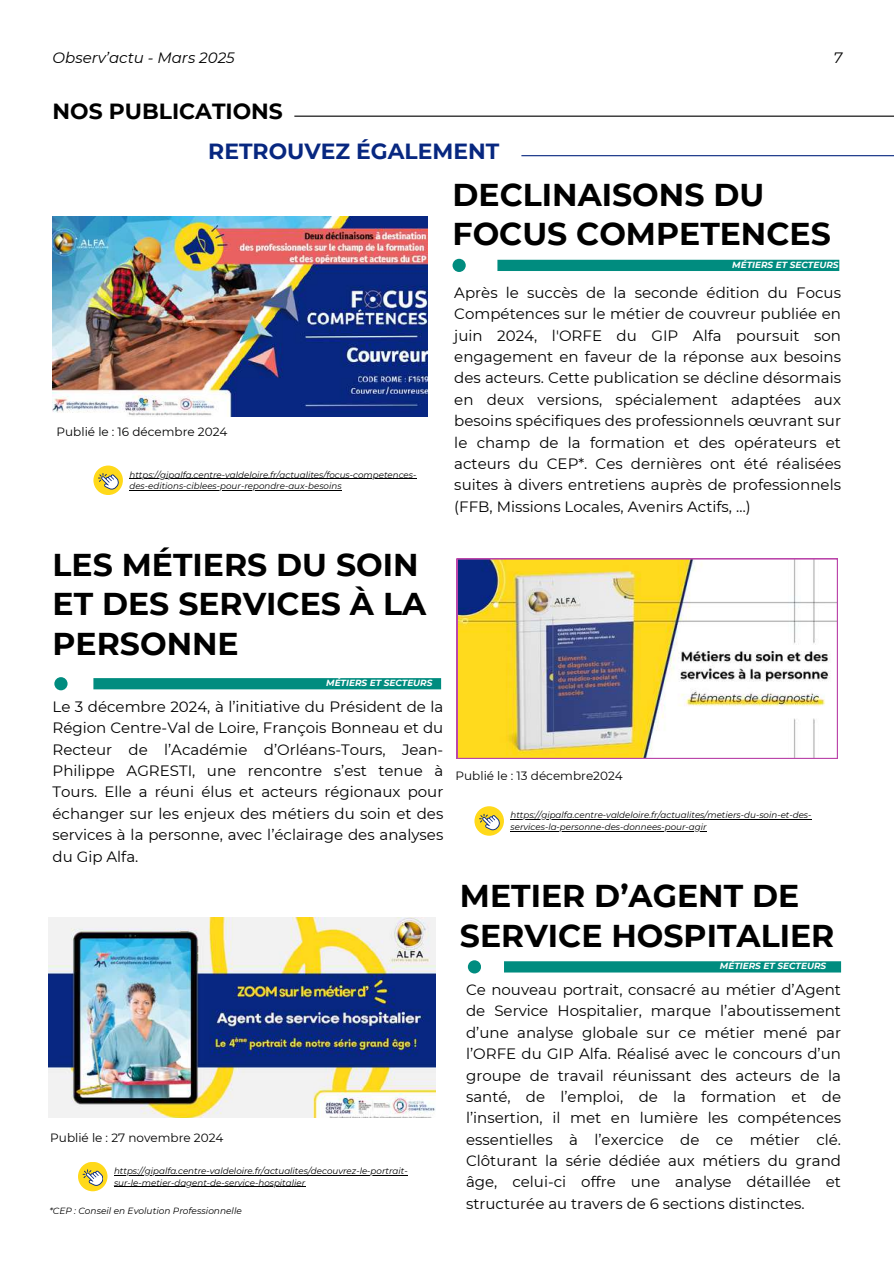
<style>
.page{position:relative;width:894px;height:1264px;background:#fff}
.page>*{position:absolute;margin:0;border:0;box-sizing:border-box;transform-origin:0 0}
.t1{font:700 31.5px/39.3px "Montserrat";color:#000}
.t2{font:700 21.9px "Montserrat";color:#072780}
.t3{font:700 21.9px "Montserrat";color:#000}
.t4{font:15px/21.3px "Montserrat";color:#000;text-align:justify}
.t5{font:italic 15px "Montserrat";color:#000}
.t6{font:12px "Montserrat";color:#000}
.t7{font:italic 9px "Montserrat";color:#000}
.t8{font:italic 700 8.85px "Montserrat";color:#fff}
.t9{font:italic 8.7px/11.6px "Montserrat";color:#000}
</style>
<div class="page">
<img style="left:53px;top:216px;width:374px;height:200px">
<img style="left:48px;top:917px;width:387px;height:200px">
<div style="left:504px;top:961px;width:336px;height:11px;background:#008c7f"></div>
<div style="left:467px;top:960px;width:14px;height:13px;background:#008c7f;border-radius:50%"></div>
<svg style="left:93px;top:465px;width:30px;height:30px"></svg>
<svg style="left:98px;top:473px;width:20px;height:16px"></svg>
<div style="left:78px;top:1161px;width:29px;height:30px;background:#ffd91a;border-radius:50%"></div>
<svg style="left:83px;top:1169px;width:20px;height:16px"></svg>
<hr style="left:294px;top:116px;width:599px;height:1px;background:#000">
<hr style="left:521px;top:155px;width:372px;height:1px;background:#072780">
<hr style="left:129px;top:478px;width:287px;height:1px;background:#000">
<hr style="left:129px;top:490px;width:212px;height:1px;background:#000">
<hr style="left:114px;top:1174px;width:293px;height:1px;background:#000">
<hr style="left:114px;top:1186px;width:191px;height:1px;background:#000">
<div style="left:497px;top:260px;width:342px;height:11px;background:#008c7f"></div>
<div style="left:452px;top:259px;width:13px;height:13px;background:#008c7f;border-radius:50%"></div>
<img style="left:456px;top:558px;width:381px;height:200px">
<div style="left:93px;top:678px;width:348px;height:11px;background:#008c7f"></div>
<div style="left:54px;top:677px;width:14px;height:13px;background:#008c7f;border-radius:50%"></div>
<div style="left:474px;top:806px;width:30px;height:29px;background:#ffd91a;border-radius:50%"></div>
<svg style="left:479px;top:813px;width:20px;height:17px"></svg>
<hr style="left:510px;top:819px;width:301px;height:1px;background:#000">
<hr style="left:510px;top:830px;width:196px;height:1px;background:#000">
<p class="t5" style="left:53px;top:49px;width:184px">Observ’actu - Mars 2025</p>
<h2 class="t3" style="left:53px;top:98px;width:232px">NOS PUBLICATIONS</h2>
<h2 class="t2" style="left:208px;top:138px;width:292px">RETROUVEZ ÉGALEMENT</h2>
<p class="t5" style="left:833px;top:49px;width:10px">7</p>
<h1 class="t1" style="left:452px;top:175px;width:379px">DECLINAISONS DU<br>FOCUS COMPETENCES</h1>
<p class="t6" style="left:57px;top:424px;width:172px">Publié le : 16 décembre 2024</p>
<p class="t9" style="left:129px;top:469px;width:288px">https://gipalfa.centre-valdeloire.fr/actualites/focus-competences&shy;des-editions-ciblees-pour-repondre-aux-besoins</p>
<p class="t8" style="left:732px;top:259px;width:108px">MÉTIERS ET SECTEURS</p>
<p class="t4" style="left:454px;top:282px;width:388px">Après le succès de la seconde édition du Focus Compétences sur le métier de couvreur publiée en juin 2024, l'ORFE du GIP Alfa poursuit son engagement en faveur de la réponse aux besoins des acteurs. Cette publication se décline désormais en deux versions, spécialement adaptées aux besoins spécifiques des professionnels œuvrant sur le champ de la formation et des opérateurs et acteurs du CEP*. Ces dernières ont été réalisées suites à divers entretiens auprès de professionnels (FFB, Missions Locales, Avenirs Actifs, …)</p>
<h1 class="t1" style="left:53px;top:545px;width:375px">LES MÉTIERS DU SOIN<br>ET DES SERVICES À LA<br>PERSONNE</h1>
<p class="t8" style="left:326px;top:677px;width:108px">MÉTIERS ET SECTEURS</p>
<p class="t4" style="left:53px;top:695px;width:392px">Le 3 décembre 2024, à l’initiative du Président de la Région Centre-Val de Loire, François Bonneau et du Recteur de l’Académie d’Orléans-Tours, Jean-Philippe AGRESTI, une rencontre s’est tenue à Tours. Elle a réuni élus et acteurs régionaux pour échanger sur les enjeux des métiers du soin et des services à la personne, avec l’éclairage des analyses du Gip Alfa.</p>
<p class="t6" style="left:50px;top:1129px;width:174px">Publié le : 27 novembre 2024</p>
<p class="t9" style="left:114px;top:1165px;width:295px">https://gipalfa.centre-valdeloire.fr/actualites/decouvrez-le-portrait&shy;sur-le-metier-dagent-de-service-hospitalier</p>
<p class="t7" style="left:49px;top:1204px;width:194px">*CEP : Conseil en Evolution Professionnelle</p>
<p class="t6" style="left:455px;top:768px;width:169px">Publié le : 13 décembre2024</p>
<p class="t9" style="left:510px;top:809px;width:302px">https://gipalfa.centre-valdeloire.fr/actualites/metiers-du-soin-et-des&shy;services-la-personne-des-donnees-pour-agir</p>
<h1 class="t1" style="left:460px;top:876px;width:376px">METIER D’AGENT DE<br>SERVICE HOSPITALIER</h1>
<p class="t8" style="left:719px;top:960px;width:108px">MÉTIERS ET SECTEURS</p>
<p class="t4" style="left:466px;top:978px;width:376px">Ce nouveau portrait, consacré au métier d’Agent de Service Hospitalier, marque l’aboutissement d’une analyse globale sur ce métier mené par l’ORFE du GIP Alfa. Réalisé avec le concours d’un groupe de travail réunissant des acteurs de la santé, de l’emploi, de la formation et de l’insertion, il met en lumière les compétences essentielles à l’exercice de ce métier clé.<br>Clôturant la série dédiée aux métiers du grand âge, celui-ci offre une analyse détaillée et structurée au travers de 6 sections distinctes.</p>
</div>
